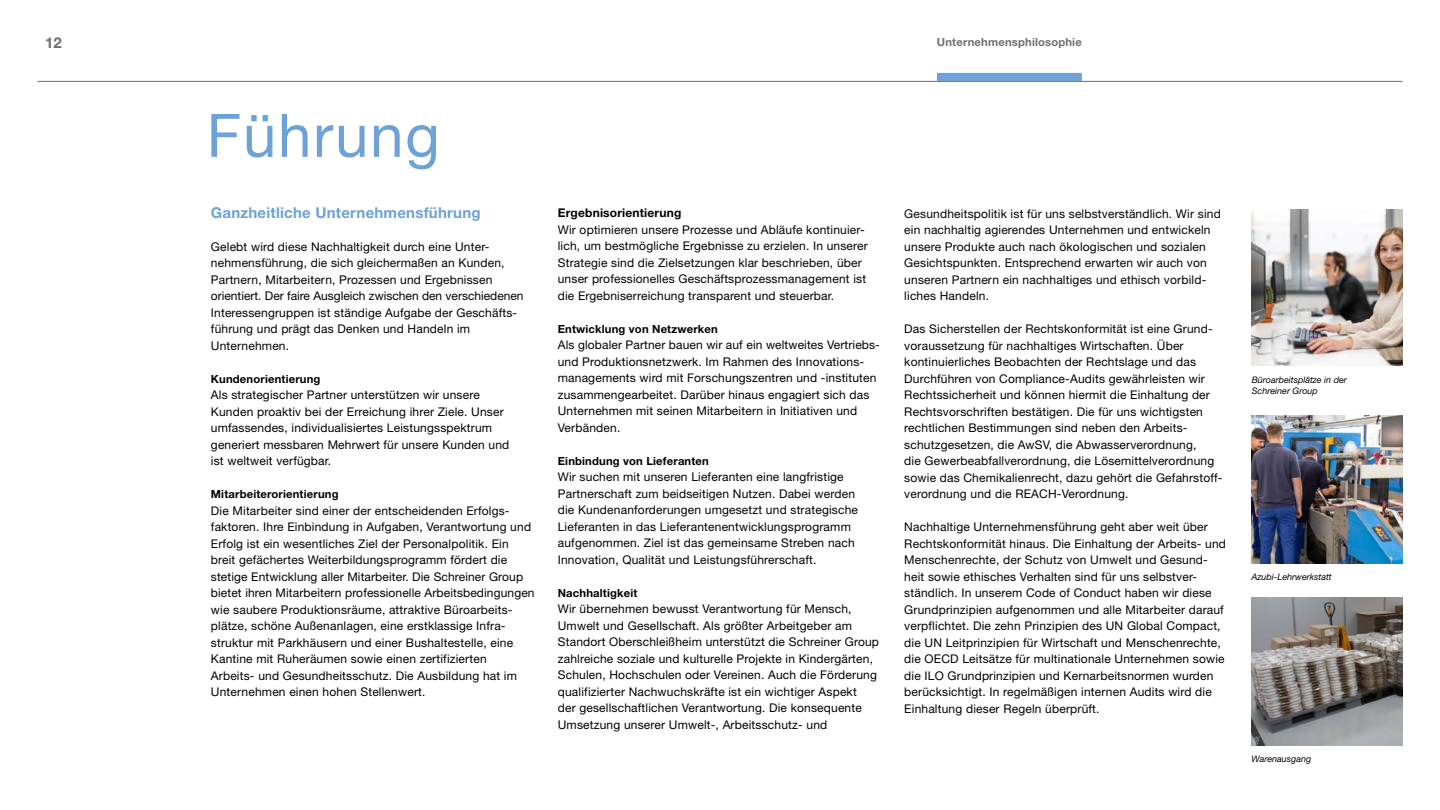
<style>
.page{position:relative;width:1440px;height:810px;background:#fff}
.page>*{position:absolute;margin:0;border:0;box-sizing:border-box;transform-origin:0 0}
.t1{font:60px "Helvetica Neue LT Std";letter-spacing:.03em;color:#6ca2d7}
.t2{font:700 15px "Helvetica Neue LT Std";letter-spacing:.015em;color:#6ca2d7}
.t3{font:700 15px "Helvetica Neue LT Std";color:#6f6f6f}
.t4{font:12px/16.5px "Helvetica Neue LT Std";letter-spacing:.015em;color:#000}
.t5{font:700 12px "Helvetica Neue LT Std";letter-spacing:.015em;color:#000}
.t6{font:700 11.25px "Helvetica Neue LT Std";letter-spacing:.015em;color:#000}
.t7{font:700 11.25px "Helvetica Neue LT Std";letter-spacing:.015em;color:#6f6f6f}
.t8{font:italic 9px/10.8px "Helvetica Neue LT Std";color:#000}
</style>
<div class="page">
<img style="left:1252px;top:209px;width:150px;height:157px">
<img style="left:1252px;top:597px;width:150px;height:149px">
<img style="left:1252px;top:416px;width:150px;height:148px">
<hr style="left:38px;top:81px;width:1364px;height:1px;background:#6f6f6f">
<div style="left:937px;top:73px;width:145px;height:8px;background:#6ca2d7"></div>
<p class="t3" style="left:45px;top:34px;width:18px">12</p>
<p class="t7" style="left:937px;top:35px;width:146px">Unternehmensphilosophie</p>
<h1 class="t1" style="left:207px;top:100px;width:235px">Führung</h1>
<p class="t2" style="left:211px;top:203px;width:271px">Ganzheitliche Unternehmensführung</p>
<p class="t4" style="left:211px;top:238px;width:314px">Gelebt wird diese Nachhaltigkeit durch eine Unter&shy;nehmensführung, die sich gleichermaßen an Kunden, Partnern, Mitarbeitern, Prozessen und Ergebnissen orientiert. Der faire Ausgleich zwischen den verschiedenen Interessengruppen ist ständige Aufgabe der Geschäfts&shy;führung und prägt das Denken und Handeln im Unternehmen.</p>
<p class="t6" style="left:211px;top:372px;width:111px">Kundenorientierung</p>
<p class="t4" style="left:211px;top:386px;width:300px">Als strategischer Partner unterstützen wir unsere Kunden proaktiv bei der Erreichung ihrer Ziele. Unser umfassendes, individualisiertes Leistungsspektrum generiert messbaren Mehrwert für unsere Kunden und ist weltweit verfügbar.</p>
<p class="t6" style="left:211px;top:487px;width:129px">Mitarbeiterorientierung</p>
<p class="t4" style="left:211px;top:502px;width:325px">Die Mitarbeiter sind einer der entscheidenden Erfolgs&shy;faktoren. Ihre Einbindung in Aufgaben, Verantwortung und Erfolg ist ein wesentliches Ziel der Personalpolitik. Ein breit gefächertes Weiterbildungsprogramm fördert die stetige Entwicklung aller Mitarbeiter. Die Schreiner Group bietet ihren Mitarbeitern professionelle Arbeitsbedingungen wie saubere Produktionsräume, attraktive Büroarbeits&shy;plätze, schöne Außenanlagen, eine erstklassige Infra&shy;struktur mit Parkhäusern und einer Bushaltestelle, eine Kantine mit Ruheräumen sowie einen zertifizierten<br>Arbeits- und Gesundheitsschutz. Die Ausbildung hat im Unternehmen einen hohen Stellenwert.</p>
<p class="t5" style="left:558px;top:206px;width:125px">Ergebnisorientierung</p>
<p class="t4" style="left:558px;top:221px;width:312px">Wir optimieren unsere Prozesse und Abläufe kontinuier&shy;lich, um bestmögliche Ergebnisse zu erzielen. In unserer Strategie sind die Zielsetzungen klar beschrieben, über unser professionelles Geschäftsprozessmanagement ist die Ergebniserreichung transparent und steuerbar.</p>
<p class="t6" style="left:558px;top:322px;width:162px">Entwicklung von Netzwerken</p>
<p class="t4" style="left:558px;top:337px;width:324px">Als globaler Partner bauen wir auf ein weltweites Vertriebs&shy;und Produktionsnetzwerk. Im Rahmen des Innovations&shy;managements wird mit Forschungszentren und -instituten zusammengearbeitet. Darüber hinaus engagiert sich das Unternehmen mit seinen Mitarbeitern in Initiativen und Verbänden.</p>
<p class="t6" style="left:558px;top:454px;width:153px">Einbindung von Lieferanten</p>
<p class="t4" style="left:558px;top:469px;width:302px">Wir suchen mit unseren Lieferanten eine langfristige Partnerschaft zum beidseitigen Nutzen. Dabei werden die Kundenanforderungen umgesetzt und strategische Lieferanten in das Lieferantenentwicklungsprogramm aufgenommen. Ziel ist das gemeinsame Streben nach Innovation, Qualität und Leistungsführerschaft.</p>
<p class="t6" style="left:558px;top:586px;width:81px">Nachhaltigkeit</p>
<p class="t4" style="left:558px;top:601px;width:323px">Wir übernehmen bewusst Verantwortung für Mensch, Umwelt und Gesellschaft. Als größter Arbeitgeber am Standort Oberschleißheim unterstützt die Schreiner Group zahlreiche soziale und kulturelle Projekte in Kindergärten, Schulen, Hochschulen oder Vereinen. Auch die Förderung qualifizierter Nachwuchskräfte ist ein wichtiger Aspekt<br>der gesellschaftlichen Verantwortung. Die konsequente Umsetzung unserer Umwelt-, Arbeitsschutz- und</p>
<p class="t4" style="left:904px;top:205px;width:318px">Gesundheitspolitik ist für uns selbstverständlich. Wir sind ein nachhaltig agierendes Unternehmen und entwickeln unsere Produkte auch nach ökologischen und sozialen Gesichtspunkten. Entsprechend erwarten wir auch von unseren Partnern ein nachhaltiges und ethisch vorbild&shy;liches Handeln.</p>
<p class="t4" style="left:904px;top:320px;width:320px">Das Sicherstellen der Rechtskonformität ist eine Grund&shy;voraussetzung für nachhaltiges Wirtschaften. Über kontinuierliches Beobachten der Rechtslage und das Durchführen von Compliance-Audits gewährleisten wir Rechtssicherheit und können hiermit die Einhaltung der Rechtsvorschriften bestätigen. Die für uns wichtigsten rechtlichen Bestimmungen sind neben den Arbeits&shy;schutzgesetzen, die AwSV, die Abwasserverordnung,<br>die Gewerbeabfallverordnung, die Lösemittelverordnung sowie das Chemikalienrecht, dazu gehört die Gefahrstoff&shy;verordnung und die REACH-Verordnung.</p>
<p class="t4" style="left:904px;top:518px;width:323px">Nachhaltige Unternehmensführung geht aber weit über Rechtskonformität hinaus. Die Einhaltung der Arbeits- und Menschenrechte, der Schutz von Umwelt und Gesund&shy;heit sowie ethisches Verhalten sind für uns selbstver&shy;ständlich. In unserem Code of Conduct haben wir diese Grundprinzipien aufgenommen und alle Mitarbeiter darauf verpflichtet. Die zehn Prinzipien des UN Global Compact, die UN Leitprinzipien für Wirtschaft und Menschenrechte, die OECD Leitsätze für multinationale Unternehmen sowie die ILO Grundprinzipien und Kernarbeitsnormen wurden berücksichtigt. In regelmäßigen internen Audits wird die Einhaltung dieser Regeln überprüft.</p>
<p class="t8" style="left:1252px;top:374px;width:97px">Büroarbeitsplätze in der<br>Schreiner Group</p>
<p class="t8" style="left:1252px;top:572px;width:82px">Azubi-Lehrwerkstatt</p>
<p class="t8" style="left:1252px;top:753px;width:61px">Warenausgang</p>
</div>
